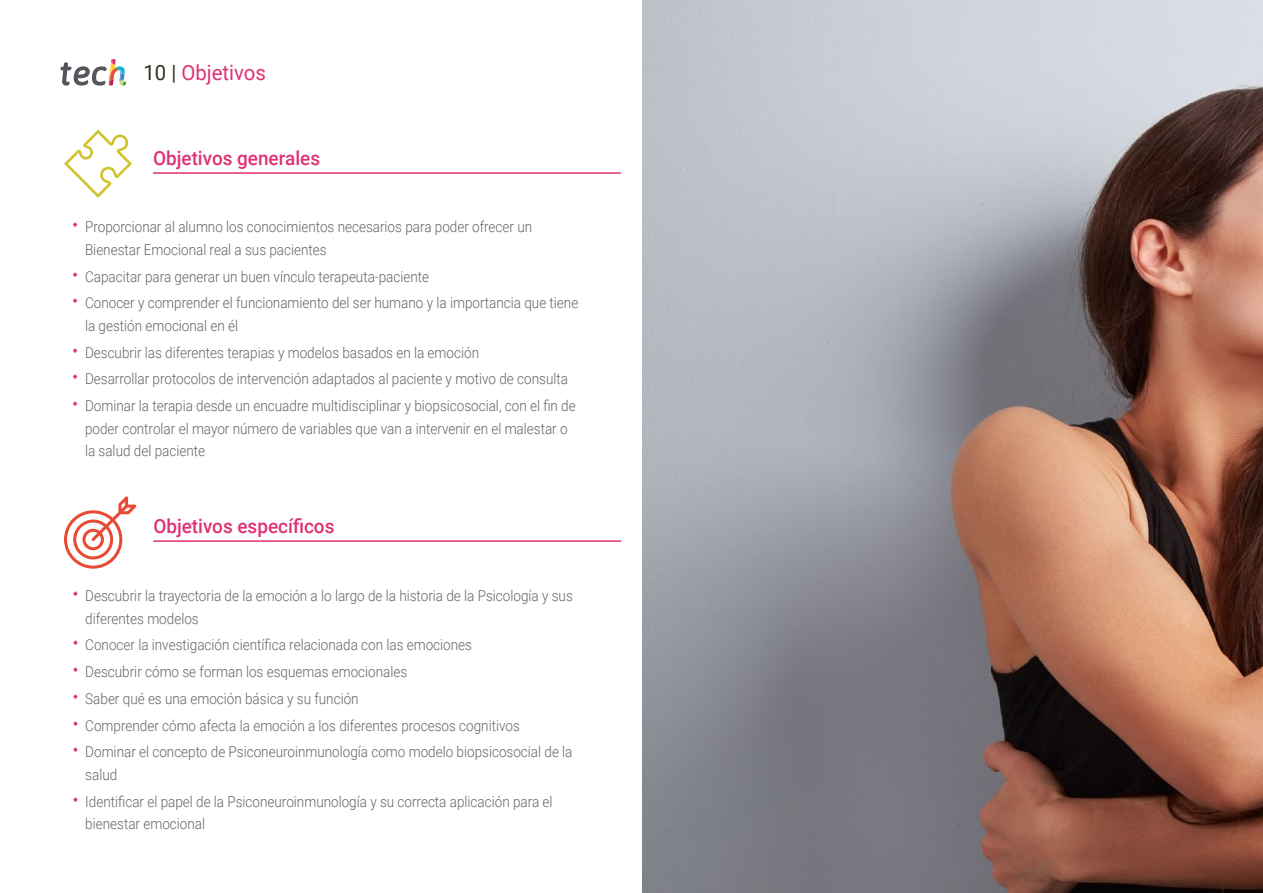
<style>
.page{position:relative;width:1263px;height:893px;background:#fff}
.page>*{position:absolute;margin:0;border:0;box-sizing:border-box;transform-origin:0 0}
.t1{font:21px "Roboto";color:#df3174}
.t2{font:500 19.5px "Roboto";color:#df3174}
.t3{font:300 15px/26.7px "Roboto";color:#61646a;scale:.9 1}
.s1{color:#312e20}
</style>
<div class="page">
<svg style="left:64px;top:496px;width:72px;height:73px"></svg>
<hr style="left:153px;top:173px;width:468px;height:1px;background:#df3174">
<hr style="left:153px;top:541px;width:468px;height:1px;background:#df3174">
<svg style="left:64px;top:130px;width:68px;height:68px"></svg>
<img style="left:642px;top:0;width:621px;height:893px">
<svg style="left:61px;top:59px;width:65px;height:27px"></svg>
<h1 class="t1" style="left:144px;top:57px;width:124px"><span class="s1">10 |</span> Objetivos</h1>
<h2 class="t2" style="left:153px;top:144px;width:169px">Objetivos generales</h2>
<p class="t3" style="left:85px;top:215px;width:498px;line-height:22.5px">Proporcionar al alumno los conocimientos necesarios para poder ofrecer un<br>Bienestar Emocional real a sus pacientes</p>
<p class="t3" style="left:85px;top:262px;width:550px">Capacitar para generar un buen vínculo terapeuta-paciente<br>Conocer y comprender el funcionamiento del ser humano y la importancia que tiene</p>
<p class="t3" style="left:85px;top:312px;width:547px">la gestión emocional en él<br>Descubrir las diferentes terapias y modelos basados en la emoción<br>Desarrollar protocolos de intervención adaptados al paciente y motivo de consulta Dominar la terapia desde un encuadre multidisciplinar y biopsicosocial, con el fin de</p>
<p class="t3" style="left:85px;top:416px;width:538px;line-height:22.5px">poder controlar el mayor número de variables que van a intervenir en el malestar o la salud del paciente</p>
<h2 class="t2" style="left:153px;top:512px;width:183px">Objetivos específicos</h2>
<p class="t3" style="left:85px;top:584px;width:543px;line-height:22.5px">Descubrir la trayectoria de la emoción a lo largo de la historia de la Psicología y sus diferentes modelos</p>
<p class="t3" style="left:85px;top:631px;width:543px">Conocer la investigación científica relacionada con las emociones<br>Descubrir cómo se forman los esquemas emocionales<br>Saber qué es una emoción básica y su función<br>Comprender cómo afecta la emoción a los diferentes procesos cognitivos Dominar el concepto de Psiconeuroinmunología como modelo biopsicosocial de la</p>
<p class="t3" style="left:85px;top:761px;width:521px">salud<br>Identificar el papel de la Psiconeuroinmunología y su correcta aplicación para el</p>
<p class="t3" style="left:85px;top:810px;width:135px">bienestar emocional</p>
</div>
